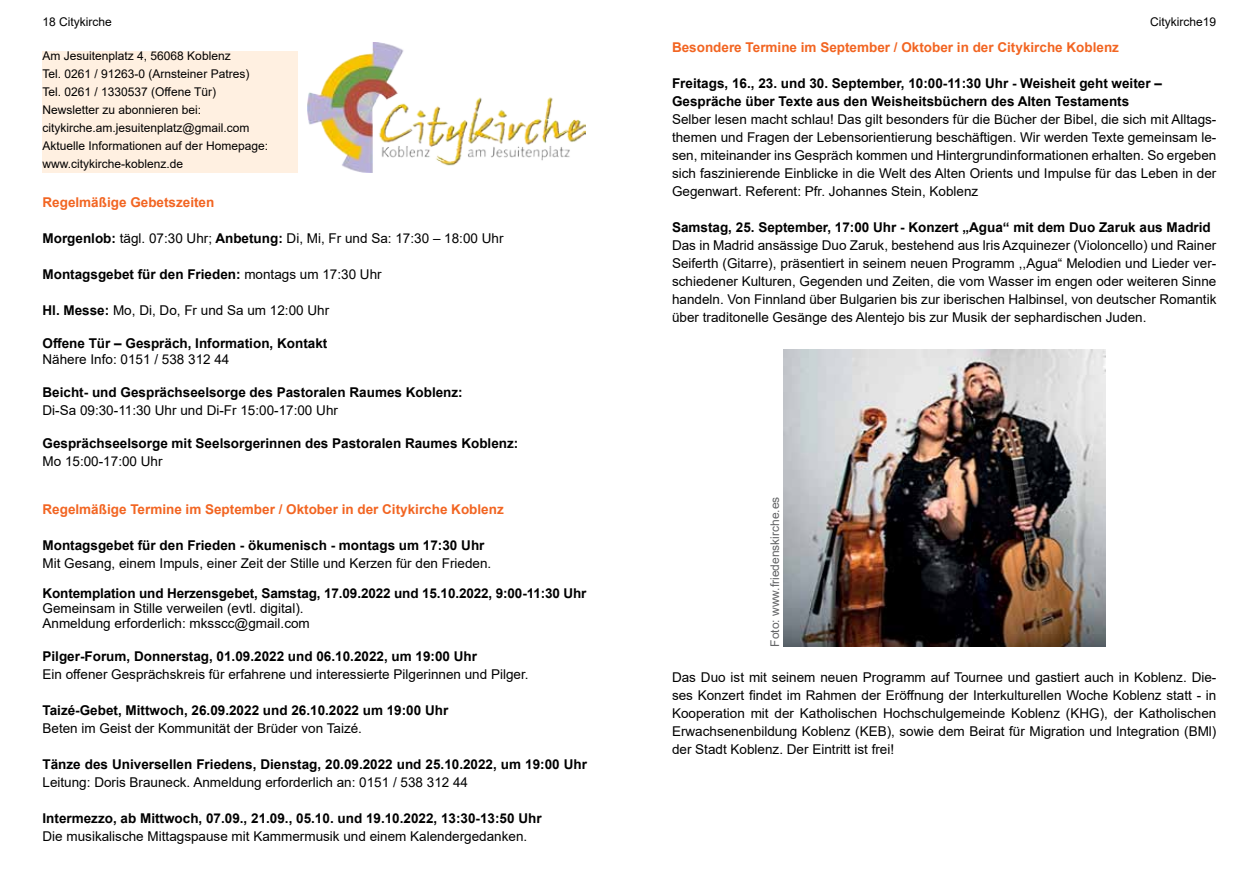
<style>
.page{position:relative;width:1259px;height:893px;background:#fff}
.page>*{position:absolute;margin:0;border:0;box-sizing:border-box;transform-origin:0 0}
.t1{font:13.5px/18px "Arial";color:#000;text-align:justify}
.t2{font:700 13.5px/18px "Arial";color:#000}
.t3{font:700 13.5px "Arial";color:#f26522}
.t4{font:12px/18px "Arial";color:#000}
.t5{font:12px "Arial";color:#636466}
.s1{font-weight:700}
.s2{font-weight:400}
</style>
<div class="page">
<div style="left:43px;top:51px;width:255px;height:122px;background:#fff0e1"></div>
<img style="left:307px;top:43px;width:278px;height:130px">
<img style="left:783px;top:349px;width:322px;height:298px">
<p class="t4" style="left:43px;top:12px;width:71px">18 Citykirche</p>
<p class="t4" style="left:1150px;top:12px;width:68px">Citykirche19</p>
<p class="t3" style="left:672px;top:38px;width:448px">Besondere Termine im September / Oktober in der Citykirche Koblenz</p>
<p class="t2" style="left:672px;top:75px;width:491px">Freitags, 16., 23. und 30. September, 10:00-11:30 Uhr - Weisheit geht weiter –<br>Gespräche über Texte aus den Weisheitsbüchern des Alten Testaments</p>
<p class="t1" style="left:672px;top:111px;width:546px">Selber lesen macht schlau! Das gilt besonders für die Bücher der Bibel, die sich mit Alltags&shy;themen und Fragen der Lebensorientierung beschäftigen. Wir werden Texte gemeinsam le&shy;sen, miteinander ins Gespräch kommen und Hintergrundinformationen erhalten. So ergeben sich faszinierende Einblicke in die Welt des Alten Orients und Impulse für das Leben in der Gegenwart. Referent: Pfr. Johannes Stein, Koblenz</p>
<p class="t2" style="left:672px;top:219px;width:540px">Samstag, 25. September, 17:00 Uhr - Konzert „Agua“ mit dem Duo Zaruk aus Madrid</p>
<p class="t1" style="left:672px;top:236px;width:546px">Das in Madrid ansässige Duo Zaruk, bestehend aus lris Azquinezer (Violoncello) und Rainer Seiferth (Gitarre), präsentiert in seinem neuen Programm ,,Agua“ Melodien und Lieder ver&shy;schiedener Kulturen, Gegenden und Zeiten, die vom Wasser im engen oder weiteren Sinne handeln. Von Finnland über Bulgarien bis zur iberischen Halbinsel, von deutscher Romantik über traditonelle Gesänge des Alentejo bis zur Musik der sephardischen Juden.</p>
<p class="t4" style="left:43px;top:46px;width:227px">Am Jesuitenplatz 4, 56068 Koblenz<br>Tel. 0261 / 91263-0 (Arnsteiner Patres)<br>Tel. 0261 / 1330537 (Offene Tür)<br>Newsletter zu abonnieren bei: citykirche.am.jesuitenplatz@gmail.com Aktuelle Informationen auf der Homepage: www.citykirche-koblenz.de</p>
<p class="t3" style="left:43px;top:193px;width:173px">Regelmäßige Gebetszeiten</p>
<p class="t1" style="left:43px;top:229px;width:462px"><span class="s1">Morgenlob:</span> tägl. 07:30 Uhr; <span class="s1">Anbetung:</span> Di, Mi, Fr und Sa: 17:30 – 18:00 Uhr</p>
<p class="t2" style="left:43px;top:265px;width:341px">Montagsgebet für den Frieden: <span class="s2">montags um 17:30 Uhr</span></p>
<p class="t1" style="left:43px;top:301px;width:288px"><span class="s1">Hl. Messe:</span> Mo, Di, Do, Fr und Sa um 12:00 Uhr</p>
<p class="t2" style="left:43px;top:334px;width:286px">Offene Tür – Gespräch, Information, Kontakt</p>
<p class="t1" style="left:43px;top:351px;width:188px">Nähere Info: 0151 / 538 312 44</p>
<p class="t2" style="left:43px;top:384px;width:422px">Beicht- und Gesprächseelsorge des Pastoralen Raumes Koblenz:</p>
<p class="t1" style="left:43px;top:402px;width:297px">Di-Sa 09:30-11:30 Uhr und Di-Fr 15:00-17:00 Uhr</p>
<p class="t2" style="left:43px;top:435px;width:477px">Gesprächseelsorge mit Seelsorgerinnen des Pastoralen Raumes Koblenz:</p>
<p class="t1" style="left:43px;top:452px;width:122px">Mo 15:00-17:00 Uhr</p>
<p class="t3" style="left:43px;top:500px;width:463px">Regelmäßige Termine im September / Oktober in der Citykirche Koblenz</p>
<p class="t2" style="left:43px;top:537px;width:443px">Montagsgebet für den Frieden - ökumenisch - montags um 17:30 Uhr</p>
<p class="t1" style="left:43px;top:555px;width:450px">Mit Gesang, einem Impuls, einer Zeit der Stille und Kerzen für den Frieden.</p>
<p class="t2" style="left:43px;top:585px;width:545px">Kontemplation und Herzensgebet, Samstag, 17.09.2022 und 15.10.2022, 9:00-11:30 Uhr</p>
<p class="t1" style="left:43px;top:601px;width:269px;line-height:15px">Gemeinsam in Stille verweilen (evtl. digital).<br>Anmeldung erforderlich: mksscc@gmail.com</p>
<p class="t2" style="left:43px;top:648px;width:436px">Pilger-Forum, Donnerstag, 01.09.2022 und 06.10.2022, um 19:00 Uhr</p>
<p class="t1" style="left:43px;top:665px;width:487px">Ein offener Gesprächskreis für erfahrene und interessierte Pilgerinnen und Pilger.</p>
<p class="t2" style="left:43px;top:702px;width:407px">Taizé-Gebet, Mittwoch, 26.09.2022 und 26.10.2022 um 19:00 Uhr</p>
<p class="t1" style="left:43px;top:719px;width:321px">Beten im Geist der Kommunität der Brüder von Taizé.</p>
<p class="t2" style="left:43px;top:756px;width:546px">Tänze des Universellen Friedens, Dienstag, 20.09.2022 und 25.10.2022, um 19:00 Uhr</p>
<p class="t1" style="left:43px;top:773px;width:427px">Leitung: Doris Brauneck. Anmeldung erforderlich an: 0151 / 538 312 44</p>
<p class="t2" style="left:43px;top:810px;width:500px">Intermezzo, ab Mittwoch, 07.09., 21.09., 05.10. und 19.10.2022, 13:30-13:50 Uhr</p>
<p class="t1" style="left:43px;top:827px;width:486px">Die musikalische Mittagspause mit Kammermusik und einem Kalendergedanken.</p>
<p class="t5" style="left:766px;top:647px;width:152px;rotate:-90deg">Foto: www.friedenskirche.es</p>
<p class="t1" style="left:672px;top:668px;width:546px">Das Duo ist mit seinem neuen Programm auf Tournee und gastiert auch in Koblenz. Die&shy;ses Konzert findet im Rahmen der Eröffnung der Interkulturellen Woche Koblenz statt - in Kooperation mit der Katholischen Hochschulgemeinde Koblenz (KHG), der Katholischen Erwachsenenbildung Koblenz (KEB), sowie dem Beirat für Migration und lntegration (BMl) der Stadt Koblenz. Der Eintritt ist frei!</p>
</div>
